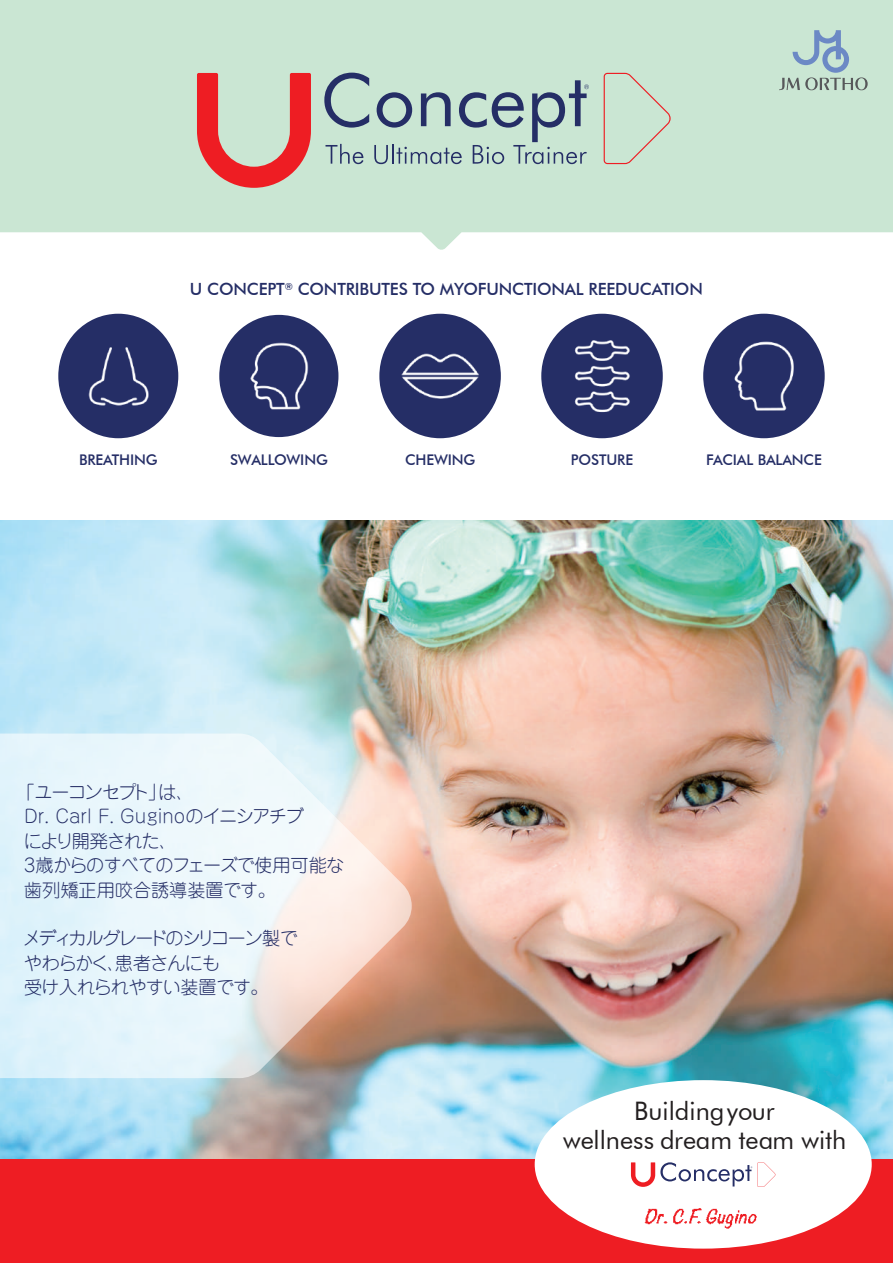
<style>
.page{position:relative;width:893px;height:1263px;background:#fff}
.page>*{position:absolute;margin:0;border:0;box-sizing:border-box;transform-origin:0 0}
.t1{font:25.5px/28.7px "Futura BT";color:#231f20;text-align:center}
.t2{font:300 18.15px/24.5px "Jun 101 Pro";letter-spacing:-.035em;color:#252e66}
.t3{font:300 18.15px/24.5px "Jun 101 Pro";letter-spacing:-.055em;color:#252e66}
.t4{font:500 16.8px "Futura BT";letter-spacing:-.01em;color:#252e66}
.t5{font:500 14.7px "Futura BT";letter-spacing:-.01em;color:#252e66}
</style>
<div class="page">
<img style="left:0;top:521px;width:893px;height:639px">
<div style="left:0;top:1160px;width:893px;height:103px;background:#ee1d23"></div>
<svg style="left:0;top:0;width:893px;height:250px;background:#cee8d6"></svg>
<svg style="left:0;top:733px;width:412px;height:345px;background:#e5e8e8"></svg>
<div style="left:604px;top:73px;width:67px;height:91px;background:#cae6d3"></div>
<svg style="left:197px;top:73px;width:114px;height:115px;background:#d99188"></svg>
<svg style="left:324px;top:73px;width:265px;height:91px;background:#abc3be"></svg>
<img style="left:58px;top:314px;width:120px;height:124px">
<img style="left:219px;top:315px;width:119px;height:122px">
<img style="left:379px;top:314px;width:122px;height:124px">
<img style="left:541px;top:314px;width:122px;height:124px">
<img style="left:703px;top:314px;width:122px;height:124px">
<svg style="left:779px;top:30px;width:89px;height:60px;background:#b3cdc8"></svg>
<div style="left:535px;top:1080px;width:337px;height:168px;background:#fff;border-radius:50%"></div>
<svg style="left:631px;top:1162px;width:144px;height:25px"></svg>
<img style="left:644px;top:1208px;width:113px;height:21px">
<p class="t4" style="left:190px;top:279px;width:514px">U CONCEPT<sup>®</sup> CONTRIBUTES TO MYOFUNCTIONAL REEDUCATION</p>
<p class="t5" style="left:79px;top:451px;width:80px">BREATHING</p>
<p class="t5" style="left:230px;top:451px;width:99px">SWALLOWING</p>
<p class="t5" style="left:405px;top:451px;width:72px">CHEWING</p>
<p class="t5" style="left:571px;top:451px;width:64px">POSTURE</p>
<p class="t5" style="left:706px;top:451px;width:117px">FACIAL BALANCE</p>
<p class="t2" style="left:24px;top:777px;width:322px;text-indent:-7px">「ユーコンセプト」は、<br>Dr. Carl F. Guginoのイニシアチブ<br>により開発された、<br>3歳からのすべてのフェーズで使用可能な歯列矯正用咬合誘導装置です。</p>
<p class="t3" style="left:23px;top:924px;width:277px">メディカルグレードのシリコーン製でやわらかく、患者さんにも<br>受け入れられやすい装置です。</p>
<h1 class="t1" style="left:563px;top:1097px;width:285px">Building your<br>wellness dream team with</h1>
</div>
